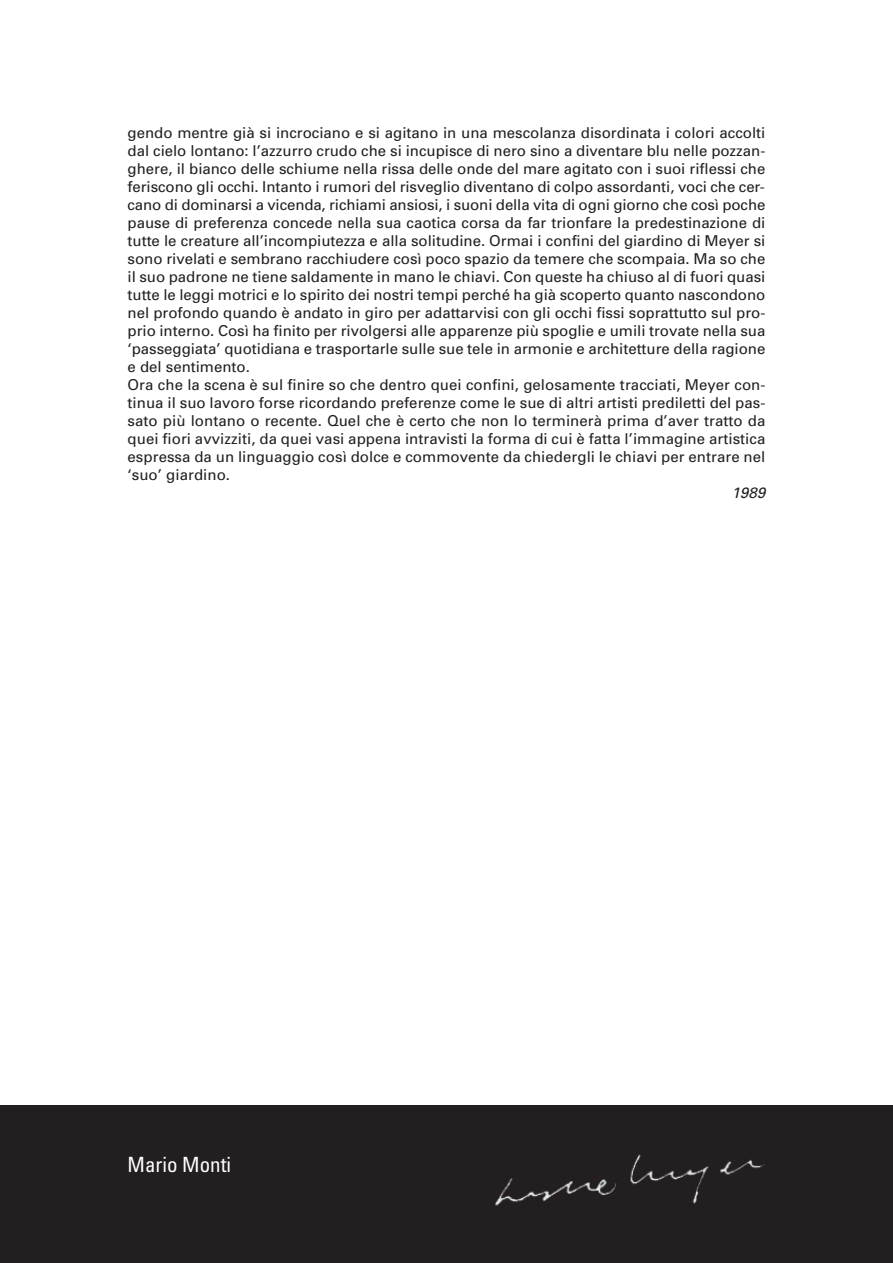
<style>
.page{position:relative;width:893px;height:1263px;background:#fff}
.page>*{position:absolute;margin:0;border:0;box-sizing:border-box;transform-origin:0 0}
.t1{font:condensed 21px "Univers";color:#fff}
.t2{font:15px/18px "Univers";color:#231f20}
.t3{font:italic 15px "Univers";color:#231f20}
</style>
<div class="page">
<div style="left:0;top:1106px;width:893px;height:157px;background:#231f20"></div>
<img style="left:495px;top:1154px;width:270px;height:52px">
<p class="t2" style="left:128px;top:125px;width:639px">gendo mentre già si incrociano e si agitano in una mescolanza disordinata i colori accolti dal cielo lontano: l’azzurro crudo che si incupisce di nero sino a diventare blu nelle pozzan&shy;ghere, il bianco delle schiume nella rissa delle onde del mare agitato con i suoi riflessi che feriscono gli occhi. Intanto i rumori del risveglio diventano di colpo assordanti, voci che cer&shy;cano di dominarsi a vicenda, richiami ansiosi, i suoni della vita di ogni giorno che così poche pause di preferenza concede nella sua caotica corsa da far trionfare la predestinazione di tutte le creature all’incompiutezza e alla solitudine. Ormai i confini del giardino di Meyer si sono rivelati e sembrano racchiudere così poco spazio da temere che scompaia. Ma so che il suo padrone ne tiene saldamente in mano le chiavi. Con queste ha chiuso al di fuori quasi tutte le leggi motrici e lo spirito dei nostri tempi perché ha già scoperto quanto nascondono nel profondo quando è andato in giro per adattarvisi con gli occhi fissi soprattutto sul pro&shy;prio interno. Così ha finito per rivolgersi alle apparenze più spoglie e umili trovate nella sua ‘passeggiata’ quotidiana e trasportarle sulle sue tele in armonie e architetture della ragione e del sentimento.<br>Ora che la scena è sul finire so che dentro quei confini, gelosamente tracciati, Meyer con&shy;tinua il suo lavoro forse ricordando preferenze come le sue di altri artisti prediletti del pas&shy;sato più lontano o recente. Quel che è certo che non lo terminerà prima d’aver tratto da quei fiori avvizziti, da quei vasi appena intravisti la forma di cui è fatta l’immagine artistica espressa da un linguaggio così dolce e commovente da chiedergli le chiavi per entrare nel ‘suo’ giardino.</p>
<p class="t3" style="left:732px;top:488px;width:35px">1989</p>
<h1 class="t1" style="left:128px;top:1157px;width:105px">Mario Monti</h1>
</div>
